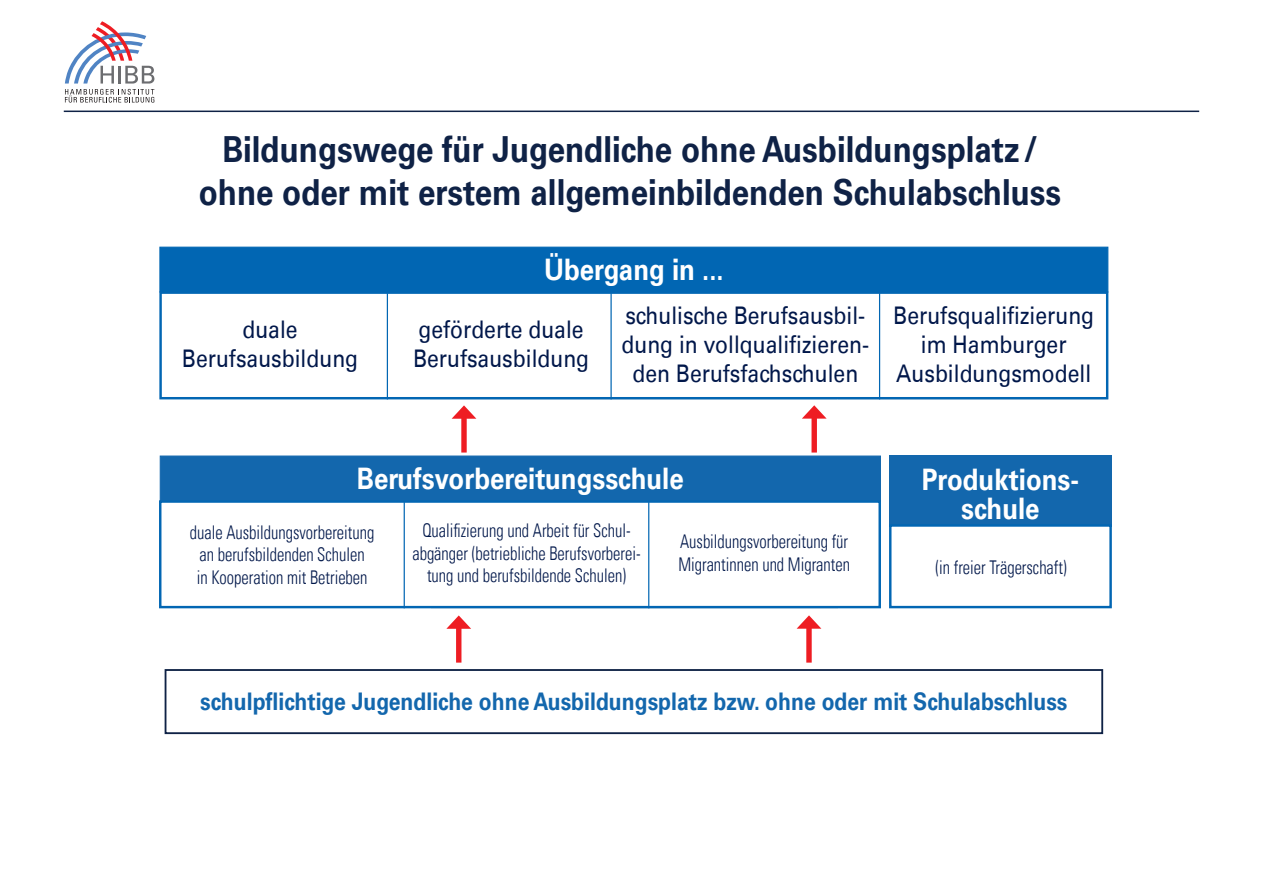
<style>
.page{position:relative;width:1263px;height:893px;background:#fff}
.page>*{position:absolute;margin:0;border:0;box-sizing:border-box;transform-origin:0 0}
.t1{font:700 36px/43.2px "Univers LT";color:#0f2246;text-align:center;scale:.87 1}
.t2{font:700 29.7px/29.1px "Univers LT";color:#fff;text-align:center;scale:.87 1}
.t3{font:24.3px/29.1px "Univers LT";color:#00174a;text-align:center;scale:.87 1}
.t4{font:700 24.3px "Univers LT";color:#1367ad;scale:.87 1}
.t5{font:300 condensed 18.9px/22.6px "Univers LT";color:#00174a;text-align:center;scale:.87 1}
</style>
<div class="page">
<div style="left:461px;top:414px;width:6px;height:39px;background:#ee1d23"></div>
<svg style="left:452px;top:405px;width:24px;height:14px"></svg>
<div style="left:811px;top:414px;width:6px;height:39px;background:#ee1d23"></div>
<svg style="left:802px;top:405px;width:25px;height:14px"></svg>
<div style="left:456px;top:624px;width:5px;height:39px;background:#ee1d23"></div>
<svg style="left:446px;top:615px;width:25px;height:14px"></svg>
<div style="left:806px;top:624px;width:6px;height:39px;background:#ee1d23"></div>
<svg style="left:797px;top:615px;width:24px;height:14px"></svg>
<div style="left:165px;top:669px;width:938px;height:65px;background:#fff;border:2px solid #0f2246"></div>
<div style="left:160px;top:455px;width:721px;height:46px;background:#1367ad;border:1px solid #1367ad"></div>
<div style="left:159px;top:500px;width:722px;height:108px;background:#fff;border:2px solid #0266b3"></div>
<hr style="left:404px;top:502px;width:1px;height:106px;background:#0266b3">
<hr style="left:648px;top:502px;width:1px;height:106px;background:#0266b3">
<div style="left:889px;top:455px;width:223px;height:72px;background:#1367ad"></div>
<div style="left:159px;top:247px;width:949px;height:46px;background:#0166b3;border:1px solid #0166b3"></div>
<div style="left:159px;top:291px;width:949px;height:108px;background:#fff;border:2px solid #0266b3"></div>
<hr style="left:387px;top:293px;width:1px;height:106px;background:#0266b3">
<hr style="left:610px;top:293px;width:2px;height:106px;background:#0266b3">
<hr style="left:879px;top:293px;width:1px;height:106px;background:#0266b3">
<div style="left:889px;top:524px;width:223px;height:84px;background:#fff;border:2px solid #0266b3"></div>
<hr style="left:64px;top:111px;width:1135px;height:1px;background:#0f2246">
<svg style="left:65px;top:21px;width:89px;height:82px"></svg>
<h1 class="t1" style="left:199px;top:128px;width:993px">Bildungswege für Jugendliche ohne Ausbildungsplatz/ ohne oder mit erstem allgemeinbildenden Schulabschluss</h1>
<h2 class="t2" style="left:544px;top:256px;width:208px">Übergang in ...</h2>
<p class="t3" style="left:182px;top:315px;width:204px">duale<br>Berufsausbildung</p>
<p class="t3" style="left:413px;top:315px;width:204px;text-align:left">geförderte duale<br>Berufsausbildung</p>
<p class="t3" style="left:621px;top:301px;width:286px">schulische Berufsausbil&shy;dung in vollqualifizieren&shy;den Berufsfachschulen</p>
<p class="t3" style="left:893px;top:301px;width:232px">Berufsqualifizierung im Hamburger<br>Ausbildungsmodell</p>
<h2 class="t2" style="left:357px;top:464px;width:377px">Berufsvorbereitungsschule</h2>
<p class="t5" style="left:190px;top:521px;width:213px">duale Ausbildungsvorbereitung an berufsbildenden Schulen<br>in Kooperation mit Betrieben</p>
<p class="t5" style="left:412px;top:519px;width:264px">Qualifizierung und Arbeit für Schul&shy;abgänger (betriebliche Berufsvorberei&shy;tung und berufsbildende Schulen)</p>
<p class="t5" style="left:678px;top:530px;width:199px;text-align:left">Ausbildungsvorbereitung für<br>Migrantinnen und Migranten</p>
<h2 class="t2" style="left:922px;top:465px;width:182px">Produktions&shy;schule</h2>
<p class="t5" style="left:935px;top:556px;width:152px">(in freier Trägerschaft)</p>
<p class="t4" style="left:200px;top:688px;width:998px">schulpflichtige Jugendliche ohne Ausbildungsplatz bzw. ohne oder mit Schulabschluss</p>
</div>
